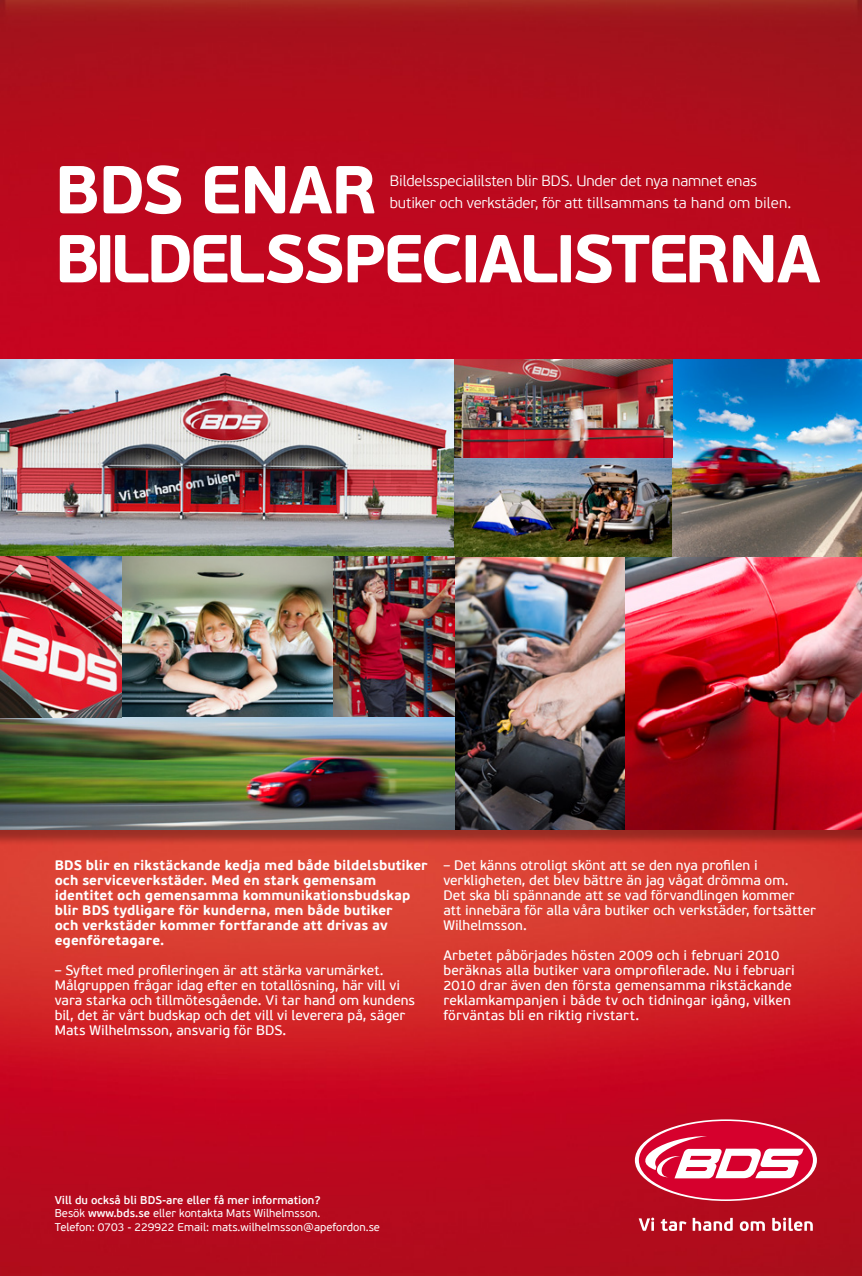
<style>
.page{position:relative;width:862px;height:1276px;background:#fff}
.page>*{position:absolute;margin:0;border:0;box-sizing:border-box;transform-origin:0 0}
.t1{font:700 67.5px/69px "PF Beau Sans Pro";letter-spacing:-.05em;color:#fff}
.t2{font:300 15px/22.5px "PF Beau Sans Pro";letter-spacing:-.01em;color:#fff}
.t3{font:13.75px/15px "PF Beau Sans Pro Bbook";letter-spacing:.005em;color:#fff}
.t4{font:700 13.75px/15px "PF Beau Sans Pro";letter-spacing:.005em;color:#fff}
.t5{font:11.25px/13.5px "PF Beau Sans Pro";color:#fff}
.s1{font-size:16.25px}
.s2{font-weight:600}
</style>
<div class="page">
<img style="left:0;top:0;width:861px;height:1276px">
<svg style="left:634px;top:1119px;width:182px;height:82px"></svg>
<div style="left:638px;top:1121px;width:174px;height:78px;background:#d6002d;border-radius:50%"></div>
<svg style="left:634px;top:1136px;width:169px;height:42px"></svg>
<svg style="left:638px;top:1217px;width:15px;height:13px"></svg>
<svg style="left:660px;top:1218px;width:26px;height:13px"></svg>
<svg style="left:692px;top:1217px;width:40px;height:14px"></svg>
<svg style="left:739px;top:1221px;width:25px;height:10px"></svg>
<svg style="left:771px;top:1217px;width:41px;height:14px"></svg>
<div style="left:0;top:360px;width:861px;height:485px;background:#000;opacity:.3"></div>
<img style="left:0;top:359px;width:861px;height:470px">
<h1 class="t1" style="left:55px;top:157px;width:718px">BDS enar<br>Bildelss pecialisterNA</h1>
<p class="t2" style="left:389px;top:170px;width:403px">Bildelsspecialilsten blir BDS. Under det nya namnet enas butiker och verkstäder, för att tillsammans ta hand om bilen<span class="s1">.</span></p>
<p class="t4" style="left:55px;top:857px;width:374px">BDS blir en rikstäckande kedja med både bildelsbutiker och serviceverkstäder. Med en stark gemensam identitet och gemensamma kommunikationsbudskap blir BDS tydligare för kunderna, men både butiker<br>och verkstäder kommer fortfarande att drivas av egenföretagare.</p>
<p class="t3" style="left:55px;top:963px;width:361px">– Syftet med profileringen är att stärka varumärket.<br>Målgruppen frågar idag efter en totallösning, här vill vi vara starka och tillmötesgående. Vi tar hand om kundens bil, det är vårt budskap och det vill vi leverera på, säger Mats Wilhelmsson, ansvarig för BDS.</p>
<p class="t3" style="left:443px;top:858px;width:374px">– Det känns otroligt skönt att se den nya profilen i verkligheten, det blev bättre än jag vågat drömma om.<br>Det ska bli spännande att se vad förvandlingen kommer att innebära för alla våra butiker och verkstäder, fortsätter Wilhelmsson.</p>
<p class="t3" style="left:443px;top:948px;width:353px">Arbetet påbörjades hösten 2009 och i februari 2010 beräknas alla butiker vara omprofilerade. Nu i februari 2010 drar även den första gemensamma rikstäckande reklamkampanjen i både tv och tidningar igång, vilken förväntas bli en riktig rivstart.</p>
<p class="t5" style="left:55px;top:1193px;width:326px"><span class="s2">Vill du också bli BDS-are eller få mer information?<br></span>Besök <span class="s2">www.bds.se</span> eller kontakta Mats Wilhelmsson.<br>Telefon: 0703 - 229922 Email: mats.wilhelmsson@apefordon.se</p>
</div>
